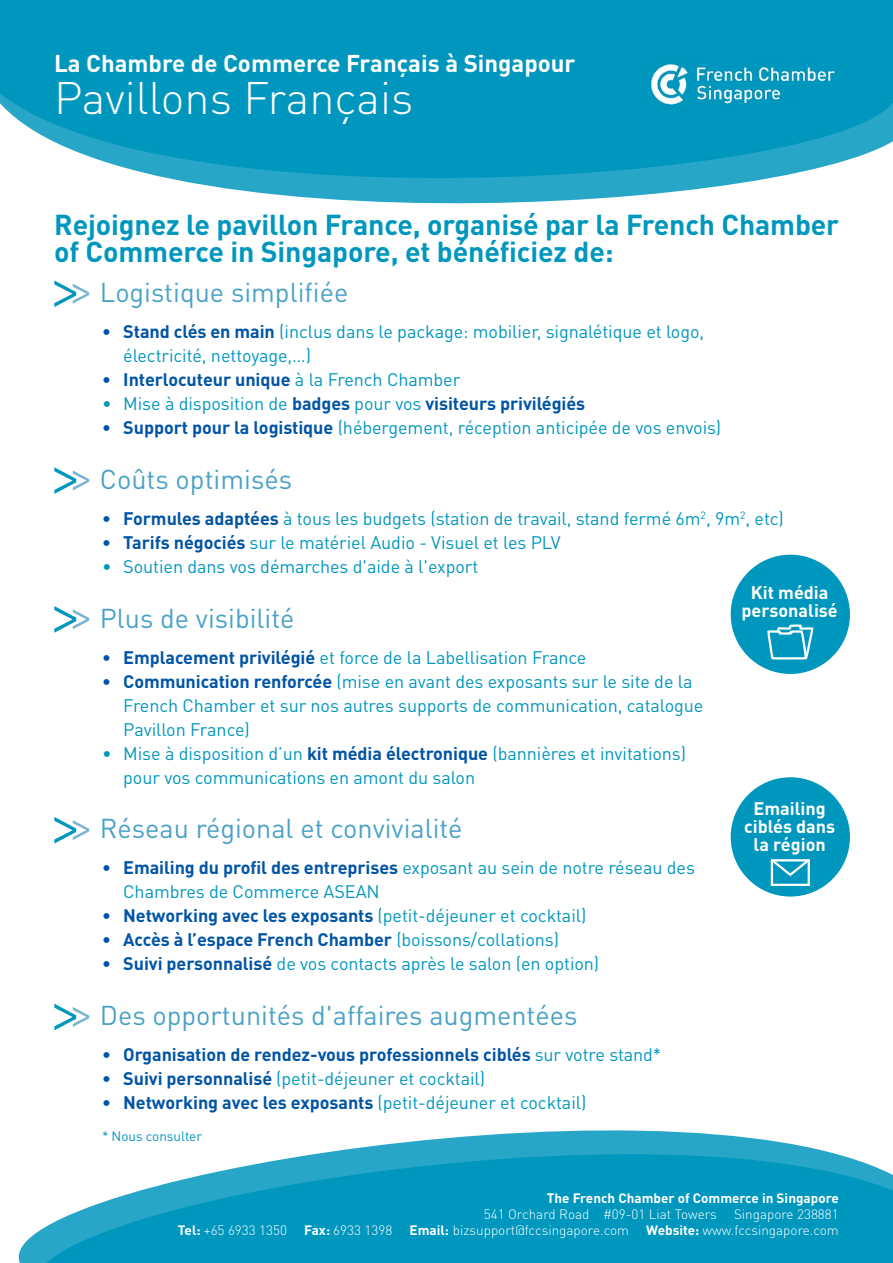
<style>
.page{position:relative;width:893px;height:1263px;background:#fff}
.page>*{position:absolute;margin:0;border:0;box-sizing:border-box;transform-origin:0 0}
.t1{font:300 45px "DIN Pro";color:#fff}
.t2{font:700 28.5px/27px "DIN Pro";letter-spacing:-.005em;color:#0097be}
.t3{font:27px "DIN Pro";color:#4aa2c6}
.t4{font:700 24px "DIN Pro";color:#fff}
.t5{font:18px/24px "DIN Pro";letter-spacing:-.005em;color:#0097be}
.t6{font:700 18px "DIN Pro";letter-spacing:-.005em;color:#0054a6}
.t7{font:700 18px/18px "DIN Pro";color:#fff;text-align:center}
.t8{font:300 13.5px "DIN Pro";color:#fff}
.t9{font:700 13.5px "DIN Pro";color:#fff}
.t10{font:13.5px "DIN Pro";letter-spacing:-.005em;color:#0097be}
.s1{font-weight:300;font-size:72px;color:#0097be}
.s2{font-weight:300;font-size:54px;color:#78b3d0}
.s3{font-weight:700;color:#0054a6}
.s4{font-weight:400;color:#0097be}
.s5{font-weight:700}
</style>
<div class="page">
<svg style="left:18px;top:1130px;width:875px;height:133px;fill:#0097be"></svg>
<svg style="left:0;top:0;width:756px;height:204px;background:#1ca2c5"></svg>
<img style="left:648px;top:63px;width:108px;height:43px">
<svg style="left:756px;top:0;width:137px;height:181px;background:#21a4c6"></svg>
<div style="left:731px;top:777px;width:119px;height:119px;background:#0097be;border-radius:50%"></div>
<div style="left:771px;top:859px;width:39px;height:27px;border:2px solid #fff"></div>
<svg style="left:770px;top:859px;width:40px;height:19px"></svg>
<div style="left:731px;top:555px;width:119px;height:119px;background:#0097be;border-radius:50%"></div>
<svg style="left:767px;top:624px;width:47px;height:36px"></svg>
<h3 class="t4" style="left:54px;top:47px;width:523px">La Chambre de Commerce Français à Singapour</h3>
<h1 class="t1" style="left:54px;top:67px;width:361px">Pavillons Français</h1>
<h2 class="t2" style="left:54px;top:210px;width:787px">Rejoignez le pavillon France, organisé par la French Chamber of Commerce in Singapore, et bénéficiez de:</h2>
<h3 class="t3" style="left:47px;top:274px;width:303px"><span class="s1">&gt;</span><span class="s2">&gt;</span> Logistique simplifiée</h3>
<p class="t5" style="left:123px;top:319px;width:583px;text-indent:-21px"><span class="s3">• Stand clés en main</span> (inclus dans le package: mobilier, signalétique et logo, électricité, nettoyage,…)</p>
<p class="t6" style="left:102px;top:367px;width:360px">• Interlocuteur unique <span class="s4">à la French Chamber</span></p>
<p class="t5" style="left:102px;top:391px;width:485px">• Mise à disposition de <span class="s3">badges</span> pour vos <span class="s3">visiteurs privilégiés</span></p>
<p class="t5" style="left:102px;top:415px;width:621px"><span class="s3">• Support pour la logistique</span> (hébergement, réception anticipée de vos envois)</p>
<h3 class="t3" style="left:47px;top:461px;width:247px"><span class="s1">&gt;</span><span class="s2">&gt;</span> Coûts optimisés</h3>
<p class="t5" style="left:102px;top:506px;width:683px"><span class="s3">• Formules adaptées</span> à tous les budgets (station de travail, stand fermé 6m<sup>2</sup>, 9m<sup>2</sup>, etc)</p>
<p class="t5" style="left:102px;top:530px;width:460px"><span class="s3">• Tarifs négociés</span> sur le matériel Audio - Visuel et les PLV</p>
<p class="t5" style="left:102px;top:554px;width:378px">• Soutien dans vos démarches d'aide à l'export</p>
<h3 class="t3" style="left:47px;top:599px;width:249px"><span class="s1">&gt;</span><span class="s2">&gt;</span> Plus de visibilité</h3>
<p class="t5" style="left:102px;top:644px;width:486px"><span class="s3">• Emplacement privilégié</span> et force de la Labellisation France</p>
<p class="t5" style="left:123px;top:668px;width:582px;text-indent:-21px"><span class="s3">• Communication renforcée</span> (mise en avant des exposants sur le site de la<br>French Chamber et sur nos autres supports de communication, catalogue<br>Pavillon France)</p>
<p class="t5" style="left:123px;top:740px;width:564px;text-indent:-21px">• Mise à disposition d’un <span class="s3">kit média électronique</span> (bannières et invitations) pour vos communications en amont du salon</p>
<h3 class="t3" style="left:47px;top:810px;width:417px"><span class="s1">&gt;</span><span class="s2">&gt;</span> Réseau régional et convivialité</h3>
<p class="t5" style="left:123px;top:855px;width:573px;text-indent:-21px"><span class="s3">• Emailing du profil des entreprises</span> exposant au sein de notre réseau des<br>Chambres de Commerce ASEAN</p>
<p class="t6" style="left:102px;top:904px;width:486px">• Networking avec les exposants <span class="s4">(petit-déjeuner et cocktail)</span></p>
<p class="t6" style="left:102px;top:928px;width:459px">• Accès à l’espace French Chamber <span class="s4">(boissons/collations)</span></p>
<p class="t5" style="left:102px;top:951px;width:499px"><span class="s3">• Suivi personnalisé</span> de vos contacts après le salon (en option)</p>
<h3 class="t3" style="left:47px;top:997px;width:532px"><span class="s1">&gt;</span><span class="s2">&gt;</span> Des opportunités d'affaires augmentées</h3>
<p class="t6" style="left:102px;top:1042px;width:561px">• Organisation de rendez-vous professionnels ciblés <span class="s4">sur votre stand*</span></p>
<p class="t5" style="left:102px;top:1066px;width:385px"><span class="s3">• Suivi personnalisé</span> (petit-déjeuner et cocktail)</p>
<p class="t6" style="left:102px;top:1090px;width:486px">• Networking avec les exposants <span class="s4">(petit-déjeuner et cocktail)</span></p>
<p class="t10" style="left:102px;top:1127px;width:102px">* Nous consulter</p>
<p class="t7" style="left:741px;top:583px;width:98px">Kit média personalisé</p>
<p class="t7" style="left:744px;top:799px;width:93px">Emailing ciblés dans la région</p>
<p class="t9" style="left:547px;top:1189px;width:293px">The French Chamber of Commerce in Singapore</p>
<p class="t8" style="left:484px;top:1205px;width:234px">541 Orchard Road #09-01 Liat Towers</p>
<p class="t8" style="left:734px;top:1205px;width:106px">Singapore 238881</p>
<p class="t8" style="left:178px;top:1221px;width:111px"><span class="s5">Tel:</span> +65 6933 1350</p>
<p class="t8" style="left:304px;top:1221px;width:90px"><span class="s5">Fax:</span> 6933 1398</p>
<p class="t8" style="left:409px;top:1221px;width:221px"><span class="s5">Email:</span> bizsupport@fccsingapore.com</p>
<p class="t8" style="left:646px;top:1221px;width:194px"><span class="s5">Website:</span> www.fccsingapore.com</p>
</div>
